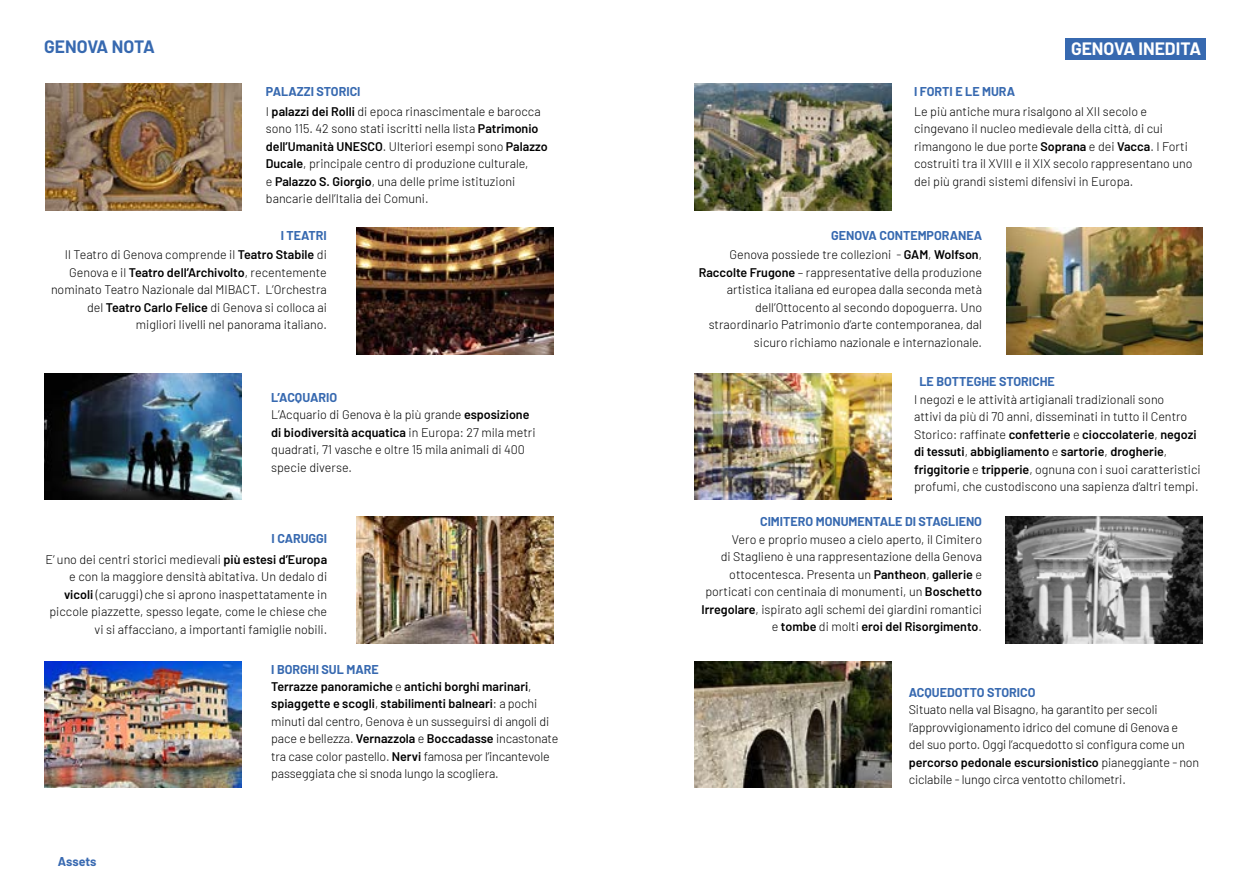
<style>
.page{position:relative;width:1248px;height:886px;background:#fff}
.page>*{position:absolute;margin:0;border:0;box-sizing:border-box;transform-origin:0 0}
.t1{font:700 17.5px "Barlow";color:#fff}
.t2{font:700 17.5px "Barlow";letter-spacing:-.005em;color:#3769b0}
.t3{font:300 12.5px/17.5px "Barlow";color:#000}
.t4{font:700 12.5px "Barlow";color:#3769b0}
.t5{font:700 12.5px "Barlow";color:#3869b1}
.s1{font-weight:700;color:#3769b0}
.s2{font-weight:600}
</style>
<div class="page">
<img style="left:45px;top:83px;width:197px;height:127px">
<img style="left:356px;top:228px;width:197px;height:127px">
<img style="left:44px;top:373px;width:197px;height:126px">
<img style="left:356px;top:517px;width:197px;height:126px">
<img style="left:44px;top:661px;width:197px;height:126px">
<div style="left:1065px;top:38px;width:141px;height:21px;background:#3769b0"></div>
<img style="left:694px;top:83px;width:197px;height:127px">
<img style="left:1006px;top:228px;width:195px;height:127px">
<img style="left:694px;top:373px;width:197px;height:126px">
<img style="left:1005px;top:517px;width:196px;height:126px">
<img style="left:694px;top:661px;width:197px;height:126px">
<h1 class="t2" style="left:44px;top:34px;width:112px">GENOVA NOTA</h1>
<p class="t3" style="left:266px;top:80px;width:276px;line-height:19.9px"><span class="s1">PALAZZI STORICI<br></span>I <span class="s2">palazzi dei Rolli</span> di epoca rinascimentale e barocca</p>
<p class="t3" style="left:266px;top:119px;width:283px">sono 115. 42 sono stati iscritti nella lista <span class="s2">Patrimonio dell’Umanità UNESCO</span>. Ulteriori esempi sono <span class="s2">Palazzo Ducale</span>, principale centro di produzione culturale,<br>e <span class="s2">Palazzo S. Giorgio</span>, una delle prime istituzioni bancarie dell’Italia dei Comuni.</p>
<p class="t4" style="left:281px;top:227px;width:47px">I TEATRI</p>
<p class="t3" style="left:51px;top:245px;width:277px;text-align:right">Il Teatro di Genova comprende il <span class="s2">Teatro Stabile</span> di Genova e il <span class="s2">Teatro dell’Archivolto</span>, recentemente nominato Teatro Nazionale dal MIBACT. L’Orchestra del <span class="s2">Teatro Carlo Felice</span> di Genova si colloca ai migliori livelli nel panorama italiano.</p>
<p class="t4" style="left:271px;top:388px;width:67px">L’ACQUARIO</p>
<p class="t3" style="left:271px;top:405px;width:266px">L’Acquario di Genova è la più grande <span class="s2">esposizione di biodiversità acquatica</span> in Europa: 27 mila metri quadrati, 71 vasche e oltre 15 mila animali di 400 specie diverse.</p>
<p class="t4" style="left:271px;top:529px;width:57px">I CARUGGI</p>
<p class="t3" style="left:45px;top:549px;width:283px;text-align:right">E’ uno dei centri storici medievali <span class="s2">più estesi d’Europa </span>e con la maggiore densità abitativa. Un dedalo di <span class="s2">vicoli</span> (caruggi) che si aprono inaspettatamente in piccole piazzette, spesso legate, come le chiese che vi si affacciano, a importanti famiglie nobili.</p>
<p class="t4" style="left:271px;top:660px;width:109px">I BORGHI SUL MARE</p>
<p class="t5" style="left:58px;top:852px;width:40px">Assets</p>
<p class="t3" style="left:271px;top:677px;width:288px"><span class="s2">Terrazze panoramiche</span> e <span class="s2">antichi borghi marinari</span>, <span class="s2">spiaggette e scogli</span>, <span class="s2">stabilimenti balneari</span>: a pochi minuti dal centro, Genova è un susseguirsi di angoli di pace e bellezza. <span class="s2">Vernazzola</span> e <span class="s2">Boccadasse</span> incastonate tra case color pastello. <span class="s2">Nervi</span> famosa per l’incantevole passeggiata che si snoda lungo la scogliera.</p>
<h1 class="t1" style="left:1070px;top:36px;width:132px">GENOVA INEDITA</h1>
<p class="t4" style="left:914px;top:82px;width:103px">I FORTI E LE MURA</p>
<p class="t3" style="left:914px;top:101px;width:280px">Le più antiche mura risalgono al XII secolo e cingevano il nucleo medievale della città, di cui rimangono le due porte <span class="s2">Soprana</span> e dei <span class="s2">Vacca</span>. I Forti costruiti tra il XVIII e il XIX secolo rappresentano uno dei più grandi sistemi difensivi in Europa.</p>
<p class="t4" style="left:831px;top:227px;width:152px">GENOVA CONTEMPORANEA</p>
<p class="t3" style="left:698px;top:245px;width:285px;text-align:right">Genova possiede tre collezioni - <span class="s2">GAM</span>, <span class="s2">Wolfson</span>, <span class="s2">Raccolte Frugone</span> – rappresentative della produzione artistica italiana ed europea dalla seconda metà dell’Ottocento al secondo dopoguerra. Uno straordinario Patrimonio d’arte contemporanea, dal sicuro richiamo nazionale e internazionale.</p>
<p class="t4" style="left:919px;top:372px;width:137px">LE BOTTEGHE STORICHE</p>
<p class="t3" style="left:914px;top:389px;width:288px">I negozi e le attività artigianali tradizionali sono<br>attivi da più di 70 anni, disseminati in tutto il Centro Storico: raffinate <span class="s2">confetterie</span> e <span class="s2">cioccolaterie</span>, <span class="s2">negozi di tessuti</span>, <span class="s2">abbigliamento</span> e <span class="s2">sartorie</span>, <span class="s2">drogherie</span>, <span class="s2">friggitorie</span> e <span class="s2">tripperie</span>, ognuna con i suoi caratteristici profumi, che custodiscono una sapienza d’altri tempi.</p>
<p class="t4" style="left:760px;top:512px;width:223px">CIMITERO MONUMENTALE DI STAGLIENO</p>
<p class="t3" style="left:701px;top:530px;width:282px;text-align:right">Vero e proprio museo a cielo aperto, il Cimitero<br>di Staglieno è una rappresentazione della Genova ottocentesca. Presenta un <span class="s2">Pantheon</span>, <span class="s2">gallerie</span> e porticati con centinaia di monumenti, un <span class="s2">Boschetto Irregolare</span>, ispirato agli schemi dei giardini romantici e <span class="s2">tombe</span> di molti <span class="s2">eroi del Risorgimento</span>.</p>
<p class="t4" style="left:908px;top:683px;width:128px">ACQUEDOTTO STORICO</p>
<p class="t3" style="left:908px;top:700px;width:292px">Situato nella val Bisagno, ha garantito per secoli l’approvvigionamento idrico del comune di Genova e<br>del suo porto. Oggi l’acquedotto si configura come un <span class="s2">percorso pedonale escursionistico</span> pianeggiante - non ciclabile - lungo circa ventotto chilometri.</p>
</div>
